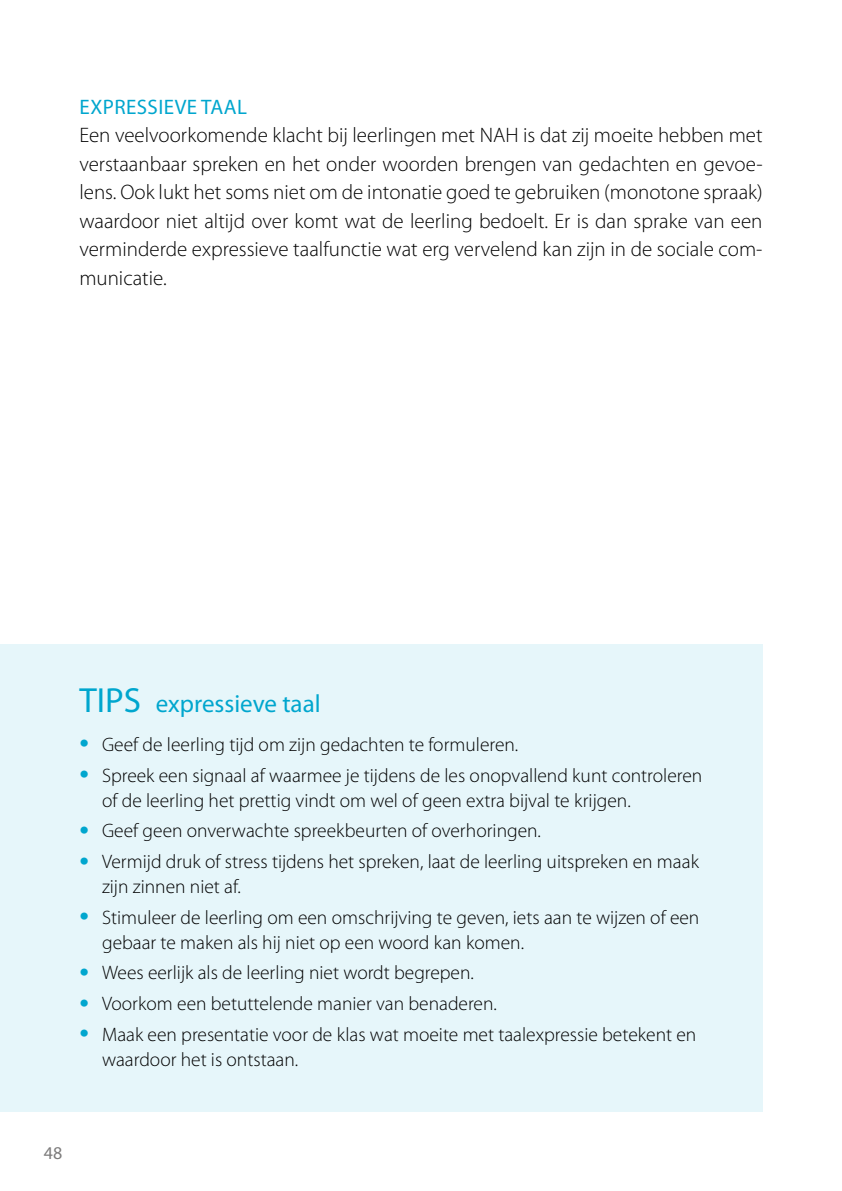
<style>
.page{position:relative;width:842px;height:1191px;background:#fff}
.page>*{position:absolute;margin:0;border:0;box-sizing:border-box;transform-origin:0 0}
.t1{font:25px "Myriad Pro";color:#00a6ce}
.t2{font:300 21px/28.4px "Myriad Pro";color:#000;text-align:justify}
.t3{font:21px "Myriad Pro";letter-spacing:.02em;color:#00a6ce}
.t4{font:300 19.6px/25px "Myriad Pro";color:#000}
.t5{font:18px "Myriad Pro";color:#7c7b7b}
.s1{font-size:35px}
.s2{font-weight:400;font-size:34px;color:#00a6ce}
</style>
<div class="page">
<div style="left:0;top:643px;width:763px;height:468px;background:#e6f6fa"></div>
<p class="t3" style="left:80px;top:94px;width:169px">EXPRESSIEVE TAAL</p>
<p class="t2" style="left:79px;top:121px;width:685px">Een veelvoorkomende klacht bij leerlingen met NAH is dat zij moeite hebben met verstaanbaar spreken en het onder woorden brengen van gedachten en gevoe&shy;lens. Ook lukt het soms niet om de intonatie goed te gebruiken (monotone spraak) waardoor niet altijd over komt wat de leerling bedoelt. Er is dan sprake van een verminderde expressieve taalfunctie wat erg vervelend kan zijn in de sociale com&shy;municatie.</p>
<p class="t1" style="left:79px;top:687px;width:243px"><span class="s1">TIPS</span> expressieve taal</p>
<p class="t4" style="left:79px;top:731px;width:440px"><span class="s2">•</span> Geef de leerling tijd om zijn gedachten te formuleren.</p>
<p class="t4" style="left:102px;top:762px;width:602px;text-indent:-23px"><span class="s2">•</span> Spreek een signaal af waarmee je tijdens de les onopvallend kunt controleren of de leerling het prettig vindt om wel of geen extra bijval te krijgen.</p>
<p class="t4" style="left:79px;top:818px;width:463px"><span class="s2">•</span> Geef geen onverwachte spreekbeurten of overhoringen.</p>
<p class="t4" style="left:102px;top:848px;width:598px;text-indent:-23px"><span class="s2">•</span> Vermijd druk of stress tijdens het spreken, laat de leerling uitspreken en maak zijn zinnen niet af.</p>
<p class="t4" style="left:102px;top:904px;width:599px;text-indent:-23px"><span class="s2">•</span> Stimuleer de leerling om een omschrijving te geven, iets aan te wijzen of een gebaar te maken als hij niet op een woord kan komen.</p>
<p class="t4" style="left:79px;top:960px;width:396px"><span class="s2">•</span> Wees eerlijk als de leerling niet wordt begrepen.</p>
<p class="t4" style="left:79px;top:990px;width:419px"><span class="s2">•</span> Voorkom een betuttelende manier van benaderen.</p>
<p class="t4" style="left:102px;top:1021px;width:596px;text-indent:-23px"><span class="s2">•</span> Maak een presentatie voor de klas wat moeite met taalexpressie betekent en waardoor het is ontstaan.</p>
<p class="t5" style="left:44px;top:1142px;width:20px">48</p>
</div>
